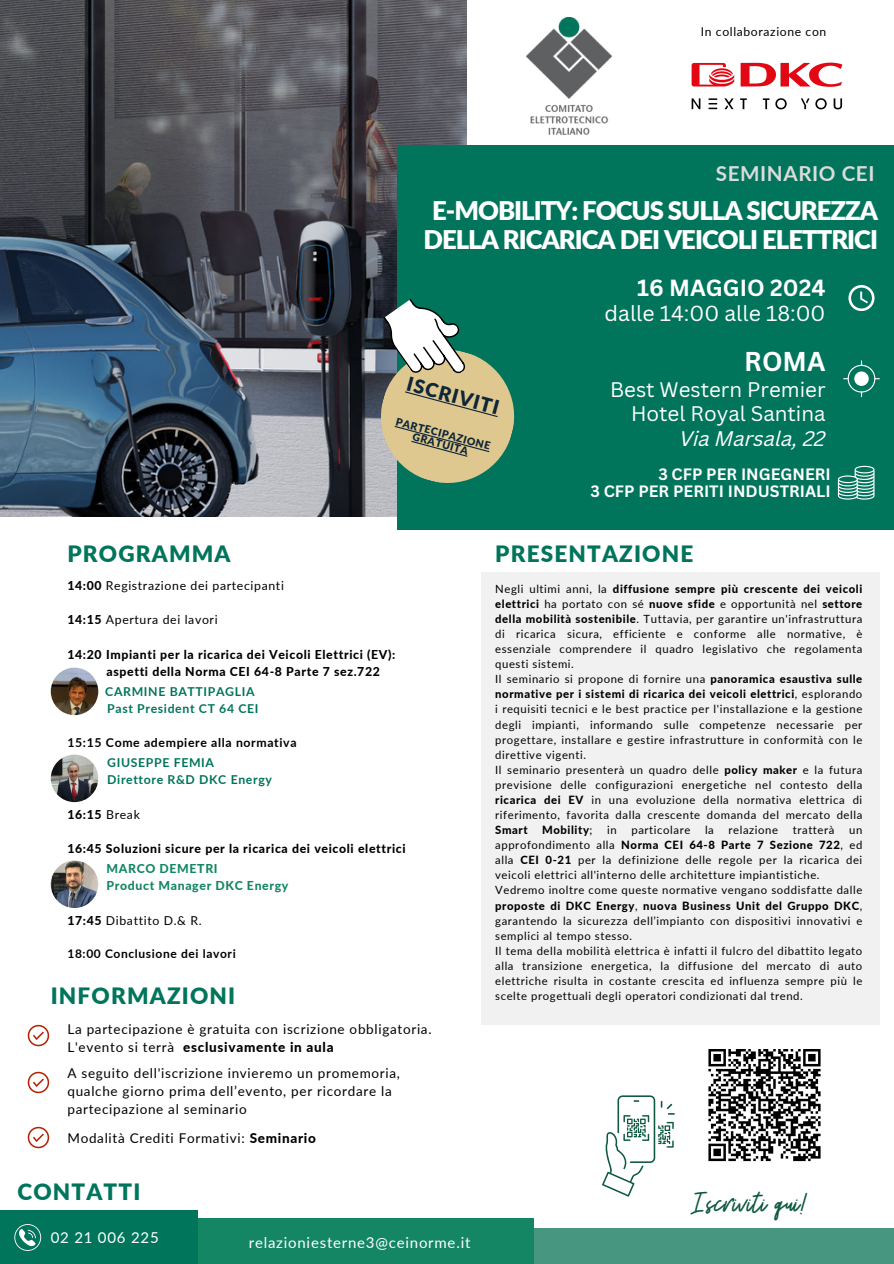
<style>
.page{position:relative;width:894px;height:1264px;background:#fff}
.page>*{position:absolute;margin:0;border:0;box-sizing:border-box;transform-origin:0 0}
.t1{font:30.75px "Beauty Salon Script";color:#0e5940}
.t2{font:700 26.55px "Canva Sans";color:#fff}
.t3{font:900 25.65px/29px "Lato";letter-spacing:-.04em;color:#fff;text-align:center}
.t4{font:700 22.65px "Canva Sans";color:#fff}
.t5{font:900 22.5px "Lato";letter-spacing:.05em;color:#00755c}
.t6{font:21.15px "Canva Sans";color:#fff}
.t7{font:700 20.7px "Lato";letter-spacing:.03em;color:#dcdcdb}
.t8{font:20.55px/24.8px "Canva Sans";color:#fff;text-align:right}
.t9{font:900 19.5px "Lato";color:#0e2637}
.t10{font:700 16.05px "Canva Sans";color:#fff}
.t11{font:15px "Lato";letter-spacing:.05em;color:#fff}
.t12{font:13.5px/18px "Lato";letter-spacing:.05em;color:#000}
.t13{font:800 13.5px "Lato";letter-spacing:.05em;color:#000}
.t14{font:800 12.3px "Lato";letter-spacing:.05em;color:#000}
.t15{font:12.3px "Lato";letter-spacing:.05em;color:#000}
.t16{font:700 12.3px "Lato";letter-spacing:.05em;color:#00755c}
.t17{font:800 12.3px "Lato";letter-spacing:.05em;color:#148664}
.t18{font:700 12.3px "Lato";letter-spacing:.05em;color:#000}
.t19{font:12.15px "Lato";letter-spacing:.05em;color:#000}
.t20{font:700 12px "Lato";letter-spacing:.05em;color:#000}
.t21{font:11.25px/15.1px "Lato";letter-spacing:.05em;color:#000;text-align:justify}
.t22{font:800 11.25px "Lato";letter-spacing:.05em;color:#000}
.t23{font:900 10.5px/10.2px "Lato";color:#0e2637;text-align:center}
.s1{font-style:italic}
.s2{font-weight:800}
.s3{font-weight:400}
</style>
<div class="page">
<img style="left:0;top:0;width:467px;height:516px">
<img style="left:526px;top:18px;width:85px;height:117px">
<div style="left:0;top:1209px;width:198px;height:54px;background:#00755c"></div>
<svg style="left:14px;top:1224px;width:27px;height:26px"></svg>
<svg style="left:602px;top:1095px;width:72px;height:101px"></svg>
<div style="left:397px;top:145px;width:496px;height:384px;background:#00755c"></div>
<svg style="left:848px;top:285px;width:26px;height:26px"></svg>
<svg style="left:837px;top:466px;width:37px;height:33px"></svg>
<svg style="left:843px;top:360px;width:36px;height:37px"></svg>
<div style="left:854px;top:371px;width:14px;height:15px;background:#fff;border-radius:50%"></div>
<div style="left:491px;top:1228px;width:402px;height:35px;background:#469680"></div>
<div style="left:198px;top:1218px;width:335px;height:45px;background:#148664"></div>
<img style="left:51px;top:754px;width:47px;height:48px;border-radius:50%">
<img style="left:51px;top:860px;width:47px;height:48px;border-radius:50%">
<img style="left:51px;top:667px;width:47px;height:48px;border-radius:50%">
<div style="left:481px;top:572px;width:398px;height:452px;background:#f1f1f1"></div>
<svg style="left:28px;top:1024px;width:21px;height:22px"></svg>
<svg style="left:28px;top:1126px;width:21px;height:22px"></svg>
<svg style="left:28px;top:1071px;width:21px;height:22px"></svg>
<svg style="left:373px;top:285px;width:142px;height:205px"></svg>
<img style="left:691px;top:62px;width:152px;height:48px">
<svg style="left:708px;top:1049px;width:113px;height:113px"></svg>
<h2 class="t19" style="left:700px;top:24px;width:127px">In collaborazione con</h2>
<h3 class="t7" style="left:715px;top:161px;width:160px">SEMINARIO CEI</h3>
<h4 class="t3" style="left:423px;top:195px;width:456px">E-MOBILITY: FOCUS SULLA SICUREZZA<br>DELLA RICARICA DEI VEICOLI ELETTRICI</h4>
<p class="t9" style="left:410px;top:371px;width:96px;rotate:15deg">ISCRIVITI</p>
<h3 class="t23" style="left:397px;top:416px;width:99px;rotate:15deg">PARTECIPAZIONE<br>GRATUITA</h3>
<p class="t4" style="left:637px;top:272px;width:190px">16 MAGGIO 2024</p>
<h3 class="t6" style="left:604px;top:299px;width:222px">dalle 14:00 alle 18:00</h3>
<p class="t2" style="left:744px;top:342px;width:83px">ROMA</p>
<p class="t8" style="left:610px;top:376px;width:217px">Best Western Premier<br>Hotel Royal Santina<br><span class="s1">Via Marsala, 22</span></p>
<h5 class="t10" style="left:658px;top:463px;width:174px">3 CFP PER INGEGNERI</h5>
<p class="t10" style="left:590px;top:480px;width:242px">3 CFP PER PERITI INDUSTRIALI</p>
<p class="t5" style="left:67px;top:539px;width:165px">PROGRAMMA</p>
<p class="t5" style="left:495px;top:539px;width:199px">PRESENTAZIONE</p>
<p class="t15" style="left:67px;top:577px;width:218px"><span class="s2">14:00</span> Registrazione dei partecipanti</p>
<p class="t15" style="left:67px;top:612px;width:152px"><span class="s2">14:15</span> Apertura dei lavori</p>
<p class="t14" style="left:67px;top:646px;width:329px">14:20 Impianti per la ricarica dei Veicoli Elettrici (EV):</p>
<p class="t14" style="left:106px;top:663px;width:275px">aspetti della Norma CEI 64-8 Parte 7 sez.722</p>
<p class="t16" style="left:105px;top:683px;width:151px">CARMINE BATTIPAGLIA</p>
<p class="t16" style="left:107px;top:700px;width:153px">Past President CT 64 CEI</p>
<p class="t18" style="left:67px;top:735px;width:231px">15:15 Come adempiere alla normativa</p>
<p class="t16" style="left:107px;top:755px;width:108px">GIUSEPPE FEMIA</p>
<p class="t16" style="left:107px;top:772px;width:166px">Direttore R&amp;D DKC Energy</p>
<p class="t14" style="left:67px;top:806px;width:74px">16:15 <span class="s3">Break</span></p>
<p class="t14" style="left:67px;top:841px;width:339px">16:45 Soluzioni sicure per la ricarica dei veicoli elettrici</p>
<p class="t17" style="left:106px;top:861px;width:113px">MARCO DEMETRI</p>
<p class="t17" style="left:106px;top:878px;width:183px">Product Manager DKC Energy</p>
<p class="t15" style="left:67px;top:912px;width:136px"><span class="s2">17:45</span> Dibattito D.&amp; R.</p>
<p class="t20" style="left:67px;top:946px;width:170px">18:00 Conclusione dei lavori</p>
<p class="t21" style="left:495px;top:581px;width:368px">Negli ultimi anni, la <span class="s2">diffusione sempre più crescente dei veicoli elettrici</span> ha portato con sé <span class="s2">nuove sfide</span> e opportunità nel <span class="s2">settore della mobilità sostenibile</span>. Tuttavia, per garantire un'infrastruttura di ricarica sicura, efficiente e conforme alle normative, è essenziale comprendere il quadro legislativo che regolamenta questi sistemi.</p>
<h3 class="t21" style="left:495px;top:671px;width:368px">Il seminario si propone di fornire una <span class="s2">panoramica esaustiva sulle normative per i sistemi di ricarica dei veicoli elettrici</span>, esplorando i requisiti tecnici e le best practice per l'installazione e la gestione degli impianti, informando sulle competenze necessarie per progettare, installare e gestire infrastrutture in conformità con le direttive vigenti.</h3>
<p class="t21" style="left:495px;top:762px;width:368px">Il seminario presenterà un quadro delle <span class="s2">policy maker</span> e la futura previsione delle configurazioni energetiche nel contesto della <span class="s2">ricarica dei EV</span> in una evoluzione della normativa elettrica di riferimento, favorita dalla crescente domanda del mercato della <span class="s2">Smart</span></p>
<p class="t22" style="left:542px;top:823px;width:52px">Mobility<span class="s3">;</span></p>
<p class="t21" style="left:607px;top:822px;width:11px">in</p>
<p class="t21" style="left:631px;top:822px;width:60px">particolare</p>
<p class="t21" style="left:704px;top:822px;width:10px">la</p>
<p class="t21" style="left:728px;top:822px;width:51px">relazione</p>
<p class="t21" style="left:792px;top:822px;width:43px">tratterà</p>
<p class="t21" style="left:495px;top:822px;width:368px;text-indent:354px">un approfondimento alla <span class="s2">Norma CEI 64-8 Parte 7 Sezione 722</span>, ed alla <span class="s2">CEI 0-21</span> per la definizione delle regole per la ricarica dei veicoli elettrici all'interno delle architetture impiantistiche.</p>
<p class="t21" style="left:495px;top:882px;width:368px">Vedremo inoltre come queste normative vengano soddisfatte dalle <span class="s2">proposte di DKC Energy</span>, <span class="s2">nuova Business Unit del Gruppo DKC</span>, garantendo la sicurezza dell’impianto con dispositivi innovativi e semplici al tempo stesso.</p>
<p class="t21" style="left:495px;top:942px;width:368px">Il tema della mobilità elettrica è infatti il fulcro del dibattito legato alla transizione energetica, la diffusione del mercato di auto elettriche risulta in costante crescita ed influenza sempre più le scelte progettuali degli operatori condizionati dal trend.</p>
<h3 class="t5" style="left:51px;top:981px;width:186px">INFORMAZIONI</h3>
<p class="t12" style="left:67px;top:1019px;width:365px">La partecipazione è gratuita con iscrizione obbligatoria.</p>
<p class="t13" style="left:67px;top:1038px;width:267px"><span class="s3">L'evento si terrà</span> esclusivamente in aula</p>
<p class="t12" style="left:67px;top:1063px;width:334px">A seguito dell'iscrizione invieremo un promemoria, qualche giorno prima dell’evento, per ricordare la partecipazione al seminario</p>
<p class="t12" style="left:67px;top:1128px;width:250px">Modalità Crediti Formativi: <span class="s2">Seminario</span></p>
<p class="t5" style="left:17px;top:1178px;width:124px">CONTATTI</p>
<p class="t11" style="left:51px;top:1228px;width:109px">02 21 006 225</p>
<h6 class="t11" style="left:249px;top:1232px;width:223px">relazioniesterne3@ceinorme.it</h6>
<h6 class="t1" style="left:692px;top:1188px;width:117px">Iscriviti qui!</h6>
</div>
